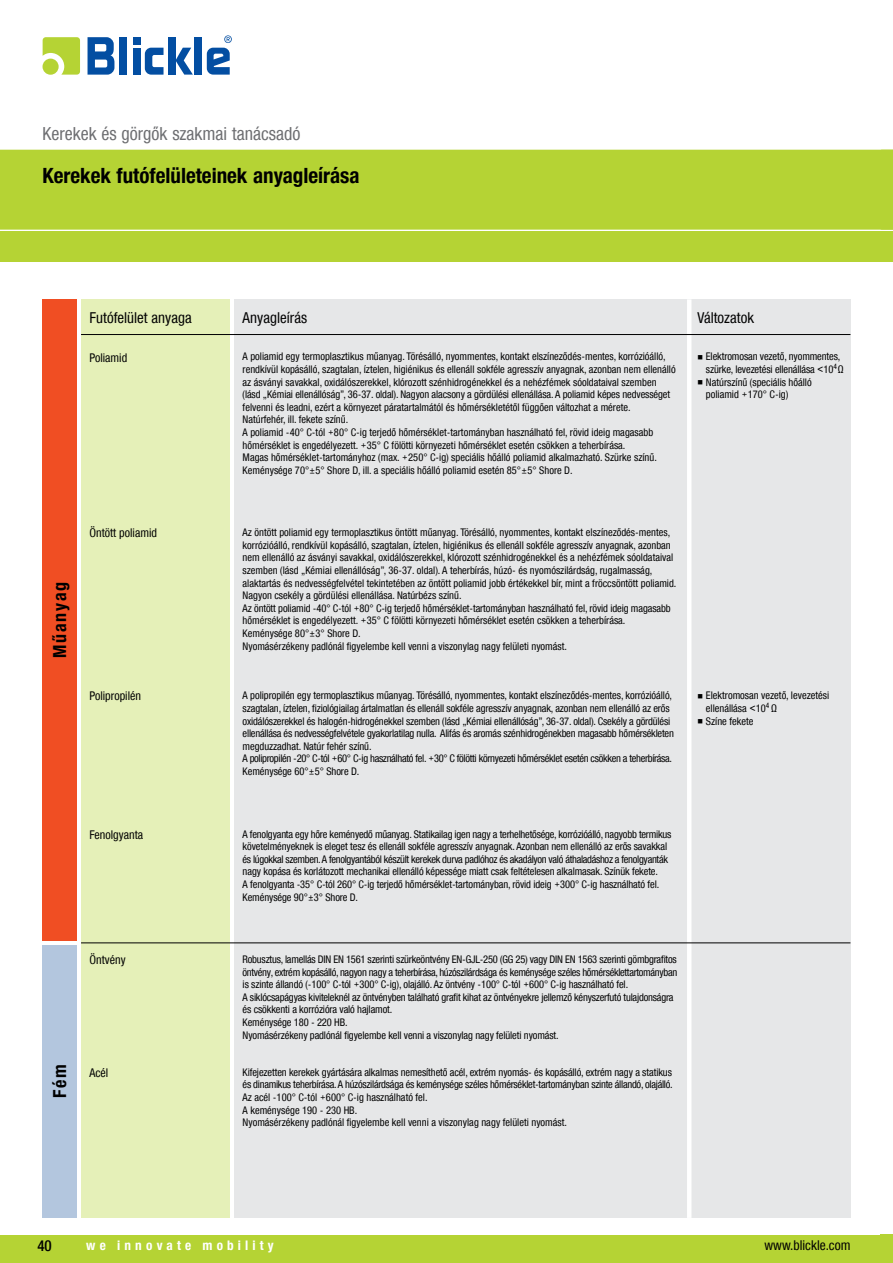
<style>
.page{position:relative;width:893px;height:1263px;background:#fff}
.page>*{position:absolute;margin:0;border:0;box-sizing:border-box;transform-origin:0 0}
.t1{font:700 21px "Blickle Sans Global";color:#000}
.t2{font:18px "Blickle Sans Global";color:#6d6e71}
.t3{font:700 18px "Blickle Sans Global";letter-spacing:.1em;color:#000}
.t4{font:15px "Blickle Sans Global";color:#000}
.t5{font:500 15px "Blickle Sans Global";color:#000}
.t6{font:13.5px "Blickle Sans Global";color:#000}
.t7{font:700 13.2px "Blickle Sans Global";letter-spacing:.315em;color:#fff}
.t8{font:12px "Blickle Sans Global";color:#000}
.t9{font:10.5px/12.6px "Blickle Sans Global";letter-spacing:-.005em;color:#000}
</style>
<div class="page">
<div style="left:0;top:1235px;width:893px;height:28px;background:#b5d334"></div>
<div style="left:0;top:150px;width:880px;height:80px;background:#b5d334"></div>
<div style="left:0;top:231px;width:893px;height:31px;background:#b5d334"></div>
<svg style="left:880px;top:150px;width:13px;height:80px"></svg>
<svg style="left:43px;top:37px;width:37px;height:38px"></svg>
<div style="left:119px;top:37px;width:8px;height:38px;background:#034ea2"></div>
<div style="left:133px;top:48px;width:7px;height:27px;background:#034ea2"></div>
<div style="left:133px;top:37px;width:7px;height:8px;background:#034ea2"></div>
<svg style="left:176px;top:48px;width:17px;height:27px"></svg>
<svg style="left:145px;top:48px;width:19px;height:27px"></svg>
<div style="left:195px;top:37px;width:7px;height:38px;background:#034ea2"></div>
<div style="left:168px;top:37px;width:7px;height:38px;background:#034ea2"></div>
<svg style="left:88px;top:37px;width:26px;height:38px"></svg>
<div style="left:43px;top:59px;width:16px;height:16px;background:#b5d334;border-radius:50%"></div>
<svg style="left:207px;top:35px;width:25px;height:40px"></svg>
<div style="left:81px;top:299px;width:149px;height:919px;background:#e5f0b8"></div>
<div style="left:234px;top:299px;width:616px;height:919px;background:#e6e7e8"></div>
<hr style="left:687px;top:299px;width:4px;height:919px;background:#fff">
<hr style="left:81px;top:334px;width:769px;height:1px;background:#000">
<hr style="left:81px;top:943px;width:769px;height:1px;background:#000">
<div style="left:43px;top:299px;width:34px;height:641px;background:#f04e23"></div>
<div style="left:43px;top:945px;width:34px;height:273px;background:#b3c6de"></div>
<h2 class="t2" style="left:43px;top:123px;width:259px">Kerekek és görgők szakmai tanácsadó</h2>
<h1 class="t1" style="left:43px;top:163px;width:319px">Kerekek futófelületeinek anyagleírása</h1>
<h3 class="t4" style="left:90px;top:309px;width:104px">Futófelület anyaga</h3>
<p class="t8" style="left:90px;top:350px;width:39px">Poliamid</p>
<h2 class="t3" style="left:49px;top:658px;width:78px;rotate:-90deg">Műanyag</h2>
<p class="t8" style="left:90px;top:526px;width:69px">Öntött poliamid</p>
<p class="t8" style="left:90px;top:689px;width:53px">Polipropilén</p>
<p class="t8" style="left:90px;top:827px;width:55px">Fenolgyanta</p>
<p class="t8" style="left:90px;top:953px;width:38px">Öntvény</p>
<h2 class="t3" style="left:49px;top:1098px;width:35px;rotate:-90deg">Fém</h2>
<p class="t8" style="left:90px;top:1066px;width:20px">Acél</p>
<h3 class="t4" style="left:243px;top:309px;width:66px">Anyagleírás</h3>
<h3 class="t4" style="left:697px;top:309px;width:58px">Változatok</h3>
<p class="t9" style="left:243px;top:350px;width:435px">A poliamid egy termoplasztikus műanyag. Törésálló, nyommentes, kontakt elszíneződés-mentes, korrózióálló, rendkívül kopásálló, szagtalan, íztelen, higiénikus és ellenáll sokféle agresszív anyagnak, azonban nem ellenálló az ásványi savakkal, oxidálószerekkel, klórozott szénhidrogénekkel és a nehézfémek sóoldataival szemben (lásd „Kémiai ellenállóság”, 36-37. oldal). Nagyon alacsony a gördülési ellenállása. A poliamid képes nedvességet felvenni és leadni, ezért a környezet páratartalmától és hőmérsékletétől függően változhat a mérete.<br>Natúrfehér, ill. fekete színű.<br>A poliamid -40° C-tól +80° C-ig terjedő hőmérséklet-tartományban használható fel, rövid ideig magasabb hőmérséklet is engedélyezett. +35° C fölötti környezeti hőmérséklet esetén csökken a teherbírása.<br>Magas hőmérséklet-tartományhoz (max. +250° C-ig) speciális hőálló poliamid alkalmazható. Szürke színű.<br>Keménysége 70°±5° Shore D, ill. a speciális hőálló poliamid esetén 85°±5° Shore D.</p>
<p class="t9" style="left:706px;top:350px;width:139px">Elektromosan vezető, nyommentes, szürke, levezetési ellenállása &lt;10<sup>4</sup> Ω<br>Natúrszínű (speciális hőálló poliamid +170° C-ig)</p>
<p class="t9" style="left:243px;top:526px;width:435px">Az öntött poliamid egy termoplasztikus öntött műanyag. Törésálló, nyommentes, kontakt elszíneződés-mentes, korrózióálló, rendkívül kopásálló, szagtalan, íztelen, higiénikus és ellenáll sokféle agresszív anyagnak, azonban nem ellenálló az ásványi savakkal, oxidálószerekkel, klórozott szénhidrogénekkel és a nehézfémek sóoldataival szemben (lásd „Kémiai ellenállóság”, 36-37. oldal). A teherbírás, húzó- és nyomószilárdság, rugalmasság, alaktartás és nedvességfelvétel tekintetében az öntött poliamid jobb értékekkel bír, mint a fröccsöntött poliamid.<br>Nagyon csekély a gördülési ellenállása. Natúrbézs színű.<br>Az öntött poliamid -40° C-tól +80° C-ig terjedő hőmérséklet-tartományban használható fel, rövid ideig magasabb hőmérséklet is engedélyezett. +35° C fölötti környezeti hőmérséklet esetén csökken a teherbírása.<br>Keménysége 80°±3° Shore D.<br>Nyomásérzékeny padlónál figyelembe kell venni a viszonylag nagy felületi nyomást.</p>
<p class="t9" style="left:243px;top:689px;width:433px">A polipropilén egy termoplasztikus műanyag. Törésálló, nyommentes, kontakt elszíneződés-mentes, korrózióálló, szagtalan, íztelen, fiziológiailag ártalmatlan és ellenáll sokféle agresszív anyagnak, azonban nem ellenálló az erős oxidálószerekkel és halogén-hidrogénekkel szemben (lásd „Kémiai ellenállóság”, 36-37. oldal). Csekély a gördülési ellenállása és nedvességfelvétele gyakorlatilag nulla. Alifás és aromás szénhidrogénekben magasabb hőmérsékleten megduzzadhat. Natúr fehér színű.<br>A polipropilén -20° C-tól +60° C-ig használható fel. +30° C fölötti környezeti hőmérséklet esetén csökken a teherbírása.<br>Keménysége 60°±5° Shore D.</p>
<p class="t9" style="left:706px;top:689px;width:125px">Elektromosan vezető, levezetési ellenállása &lt;10<sup>4</sup> Ω<br>Színe fekete</p>
<p class="t9" style="left:243px;top:827px;width:430px">A fenolgyanta egy hőre keményedő műanyag. Statikailag igen nagy a terhelhetősége, korrózióálló, nagyobb termikus követelményeknek is eleget tesz és ellenáll sokféle agresszív anyagnak. Azonban nem ellenálló az erős savakkal és lúgokkal szemben.A fenolgyantából készült kerekek durva padlóhoz és akadályon való áthaladáshoz a fenolgyanták nagy kopása és korlátozott mechanikai ellenálló képessége miatt csak feltételesen alkalmasak. Színük fekete.<br>A fenolgyanta -35° C-tól 260° C-ig terjedő hőmérséklet-tartományban, rövid ideig +300° C-ig használható fel.<br>Keménysége 90°±3° Shore D.</p>
<p class="t9" style="left:243px;top:953px;width:436px">Robusztus, lamellás DIN EN 1561 szerinti szürkeöntvény EN-GJL-250 (GG 25) vagy DIN EN 1563 szerinti gömbgrafitos öntvény, extrém kopásálló, nagyon nagy a teherbírása, húzószilárdsága és keménysége széles hőmérséklettartományban is szinte állandó (-100° C-tól +300° C-ig), olajálló. Az öntvény -100° C-tól +600° C-ig használható fel.<br>A siklócsapágyas kiviteleknél az öntvényben található grafit kihat az öntvényekre jellemző kényszerfutó tulajdonságra és csökkenti a korrózióra való hajlamot.<br>Keménysége 180 - 220 HB.<br>Nyomásérzékeny padlónál figyelembe kell venni a viszonylag nagy felületi nyomást.</p>
<p class="t9" style="left:243px;top:1066px;width:432px">Kifejezetten kerekek gyártására alkalmas nemesíthető acél, extrém nyomás- és kopásálló, extrém nagy a statikus és dinamikus teherbírása.A húzószilárdsága és keménysége széles hőmérséklet-tartományban szinte állandó, olajálló.<br>Az acél -100° C-tól +600° C-ig használható fel.<br>A keménysége 190 - 230 HB.<br>Nyomásérzékeny padlónál figyelembe kell venni a viszonylag nagy felületi nyomást.</p>
<h3 class="t5" style="left:37px;top:1237px;width:16px">40</h3>
<p class="t7" style="left:86px;top:1238px;width:189px">we innovate mobility</p>
<p class="t6" style="left:765px;top:1238px;width:87px">www.blickle.com</p>
</div>
